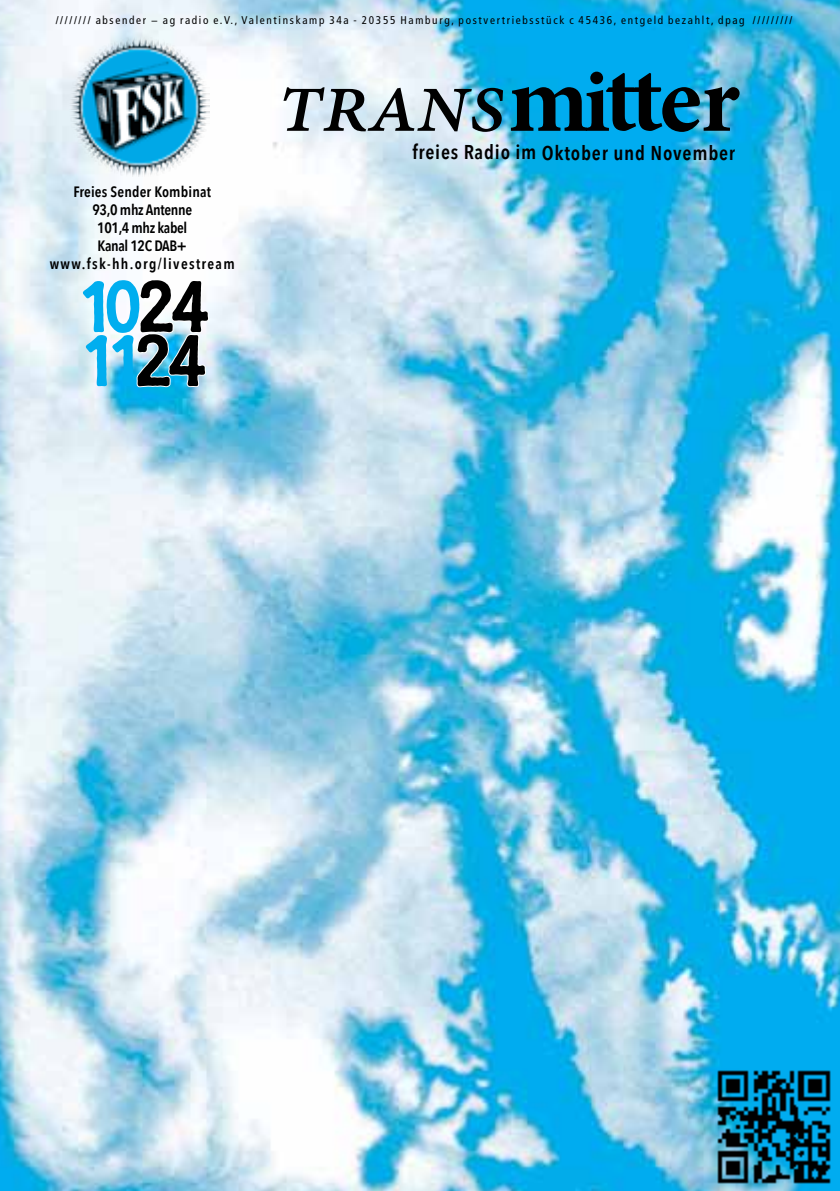
<style>
.page{position:relative;width:840px;height:1191px;background:#fff}
.page>*{position:absolute;margin:0;border:0;box-sizing:border-box;transform-origin:0 0}
.t1{font:italic 500 90px "Minion Pro";letter-spacing:-.015em;color:#000}
.t2{font:500 72px/54px "Berliner Grotesk";letter-spacing:-.1em;color:#00aeef}
.t3{font:600 20px "Avenir Next Condensed";letter-spacing:.035em;color:#000}
.t4{font:600 15px/18px "Avenir Next Condensed";letter-spacing:-.015em;color:#000;text-align:center}
.t5{font:condensed 11.2px "Frutiger";letter-spacing:.15em;color:#000}
.s1{font-weight:700;font-style:normal;font-size:96px}
.s2{font-weight:700;font-style:normal}
.s3{color:#000}
</style>
<div class="page">
<img style="left:0;top:0;width:839px;height:1191px">
<img style="left:69px;top:36px;width:141px;height:140px">
<svg style="left:135px;top:278px;width:75px;height:135px"></svg>
<img style="left:714px;top:1068px;width:117px;height:116px">
<p class="t5" style="left:56px;top:14px;width:737px">//////// absender − ag radio e.V., Valentinskamp 34a - 20355 Hamburg, postvertriebsstück c 45436, entgeld bezahlt, dpag /////////</p>
<h1 class="t1" style="left:277px;top:40px;width:463px">trans<span class="s1">m</span><span class="s2">i</span><span class="s1">tter</span></h1>
<h3 class="t4" style="left:50px;top:183px;width:186px">Freies Sender Kombinat<br>93,0 mhz Antenne<br>101,4 mhz kabel<br>Kanal 12C DAB+ www.fsk-hh.org/livestream</h3>
<h2 class="t2" style="left:78px;top:282px;width:133px">10<span class="s3">24<br></span>11<span class="s3">24</span></h2>
<h3 class="t3" style="left:412px;top:135px;width:324px">freies Radio im Oktober und November</h3>
</div>
